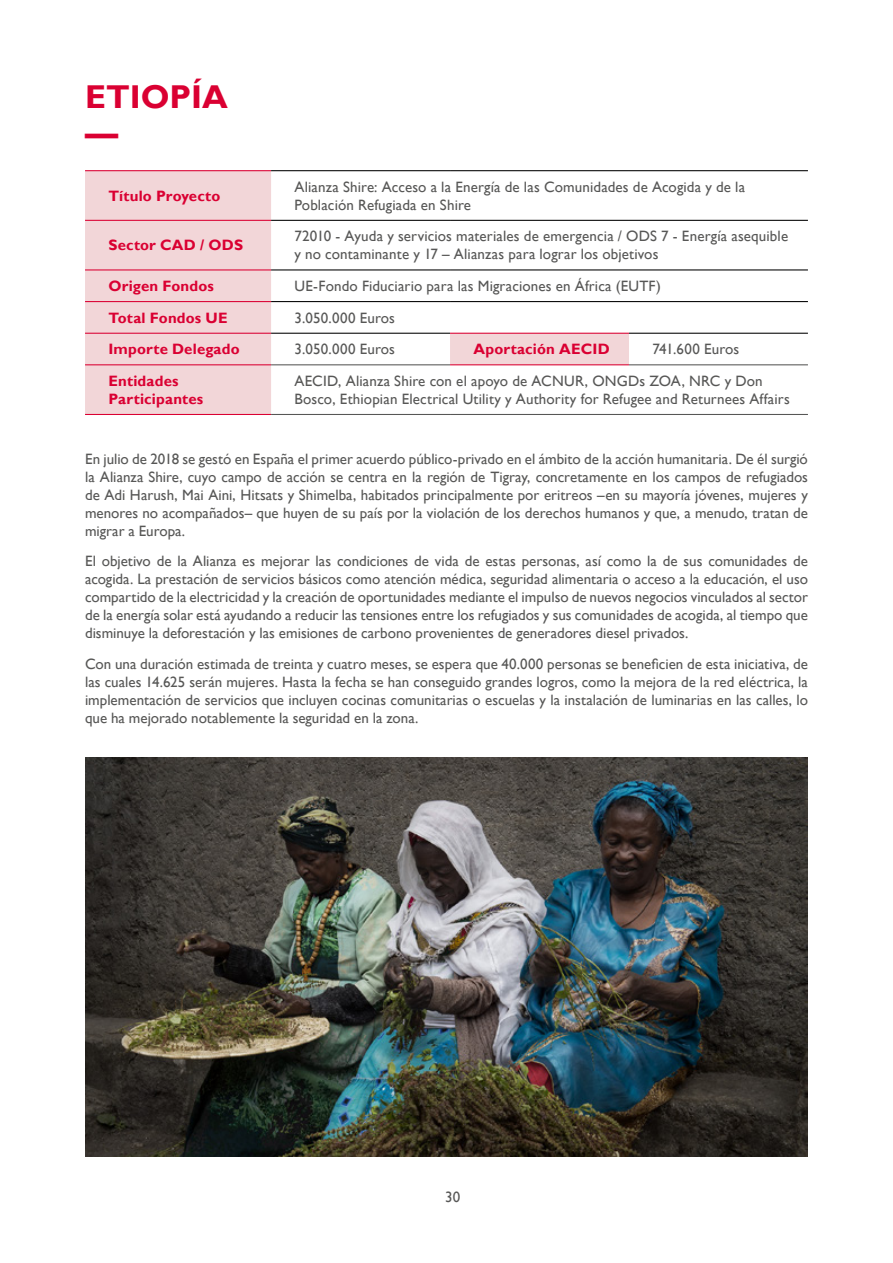
<style>
.page{position:relative;width:893px;height:1263px;background:#fff}
.page>*{position:absolute;margin:0;border:0;box-sizing:border-box;transform-origin:0 0}
.t1{font:700 33px/36px "Gill Sans";color:#da0032}
.t2{font:15px/18px "Gill Sans";letter-spacing:.005em;color:#575756;text-align:justify}
.t3{font:700 15px/18px "Gill Sans";letter-spacing:.01em;color:#da0032}
</style>
<div class="page">
<img style="left:85px;top:757px;width:723px;height:400px">
<svg style="left:85px;top:171px;width:544px;height:243px"></svg>
<hr style="left:85px;top:170px;width:186px;height:1px;background:#da0032">
<hr style="left:85px;top:414px;width:186px;height:1px;background:#da0032">
<hr style="left:271px;top:170px;width:179px;height:1px;background:#000">
<hr style="left:450px;top:170px;width:179px;height:1px;background:#000">
<hr style="left:629px;top:170px;width:179px;height:1px;background:#000">
<hr style="left:271px;top:220px;width:179px;height:1px;background:#000">
<hr style="left:450px;top:220px;width:179px;height:1px;background:#000">
<hr style="left:629px;top:220px;width:179px;height:1px;background:#000">
<hr style="left:271px;top:269px;width:179px;height:1px;background:#000">
<hr style="left:450px;top:269px;width:179px;height:1px;background:#000">
<hr style="left:629px;top:269px;width:179px;height:1px;background:#000">
<hr style="left:271px;top:301px;width:179px;height:1px;background:#000">
<hr style="left:450px;top:301px;width:179px;height:1px;background:#000">
<hr style="left:629px;top:301px;width:179px;height:1px;background:#000">
<hr style="left:271px;top:333px;width:179px;height:1px;background:#000">
<hr style="left:629px;top:333px;width:179px;height:1px;background:#000">
<hr style="left:271px;top:364px;width:179px;height:1px;background:#575756">
<hr style="left:629px;top:364px;width:179px;height:1px;background:#575756">
<hr style="left:271px;top:414px;width:179px;height:1px;background:#575756">
<hr style="left:450px;top:414px;width:179px;height:1px;background:#575756">
<hr style="left:629px;top:414px;width:179px;height:1px;background:#575756">
<hr style="left:85px;top:220px;width:186px;height:1px;background:#da0032">
<hr style="left:85px;top:269px;width:186px;height:1px;background:#da0032">
<hr style="left:85px;top:301px;width:186px;height:1px;background:#da0032">
<hr style="left:85px;top:333px;width:186px;height:1px;background:#da0032">
<hr style="left:85px;top:364px;width:186px;height:1px;background:#da0032">
<hr style="left:450px;top:333px;width:179px;height:1px;background:#da0032">
<hr style="left:450px;top:364px;width:179px;height:1px;background:#da0032">
<h1 class="t1" style="left:85px;top:80px;width:144px">ETIOPÍA —</h1>
<p class="t3" style="left:108px;top:187px;width:113px">Título Proyecto</p>
<p class="t2" style="left:294px;top:178px;width:452px">Alianza Shire: Acceso a la Energía de las Comunidades de Acogida y de la<br>Población Refugiada en Shire</p>
<p class="t3" style="left:108px;top:237px;width:136px">Sector CAD / ODS</p>
<p class="t2" style="left:294px;top:228px;width:495px">72010 - Ayuda y servicios materiales de emergencia / ODS 7 - Energía asequible y no contaminante y 17 – Alianzas para lograr los objetivos</p>
<p class="t3" style="left:108px;top:277px;width:107px">Origen Fondos</p>
<p class="t2" style="left:294px;top:277px;width:368px">UE-Fondo Fiduciario para las Migraciones en África (EUTF)</p>
<p class="t3" style="left:108px;top:309px;width:121px">Total Fondos UE</p>
<p class="t2" style="left:294px;top:309px;width:102px">3.050.000 Euros</p>
<p class="t3" style="left:108px;top:341px;width:133px">Importe Delegado</p>
<p class="t2" style="left:294px;top:340px;width:102px">3.050.000 Euros</p>
<p class="t3" style="left:473px;top:341px;width:138px">Aportación AECID</p>
<p class="t2" style="left:652px;top:340px;width:88px">741.600 Euros</p>
<p class="t3" style="left:108px;top:372px;width:96px">Entidades<br>Participantes</p>
<p class="t2" style="left:294px;top:372px;width:497px">AECID, Alianza Shire con el apoyo de ACNUR, ONGDs ZOA, NRC y Don<br>Bosco, Ethiopian Electrical Utility y Authority for Refugee and Returnees Affairs</p>
<p class="t2" style="left:85px;top:450px;width:724px">En julio de 2018 se gestó en España el primer acuerdo público-privado en el ámbito de la acción humanitaria. De él surgió la Alianza Shire, cuyo campo de acción se centra en la región de Tigray, concretamente en los campos de refugiados de Adi Harush, Mai Aini, Hitsats y Shimelba, habitados principalmente por eritreos –en su mayoría jóvenes, mujeres y menores no acompañados– que huyen de su país por la violación de los derechos humanos y que, a menudo, tratan de migrar a Europa.</p>
<p class="t2" style="left:85px;top:553px;width:724px">El objetivo de la Alianza es mejorar las condiciones de vida de estas personas, así como la de sus comunidades de acogida. La prestación de servicios básicos como atención médica, seguridad alimentaria o acceso a la educación, el uso compartido de la electricidad y la creación de oportunidades mediante el impulso de nuevos negocios vinculados al sector de la energía solar está ayudando a reducir las tensiones entre los refugiados y sus comunidades de acogida, al tiempo que disminuye la deforestación y las emisiones de carbono provenientes de generadores diesel privados.</p>
<p class="t2" style="left:85px;top:655px;width:724px">Con una duración estimada de treinta y cuatro meses, se espera que 40.000 personas se beneficien de esta iniciativa, de las cuales 14.625 serán mujeres. Hasta la fecha se han conseguido grandes logros, como la mejora de la red eléctrica, la implementación de servicios que incluyen cocinas comunitarias o escuelas y la instalación de luminarias en las calles, lo que ha mejorado notablemente la seguridad en la zona.</p>
<p class="t2" style="left:445px;top:1188px;width:17px">30</p>
</div>
